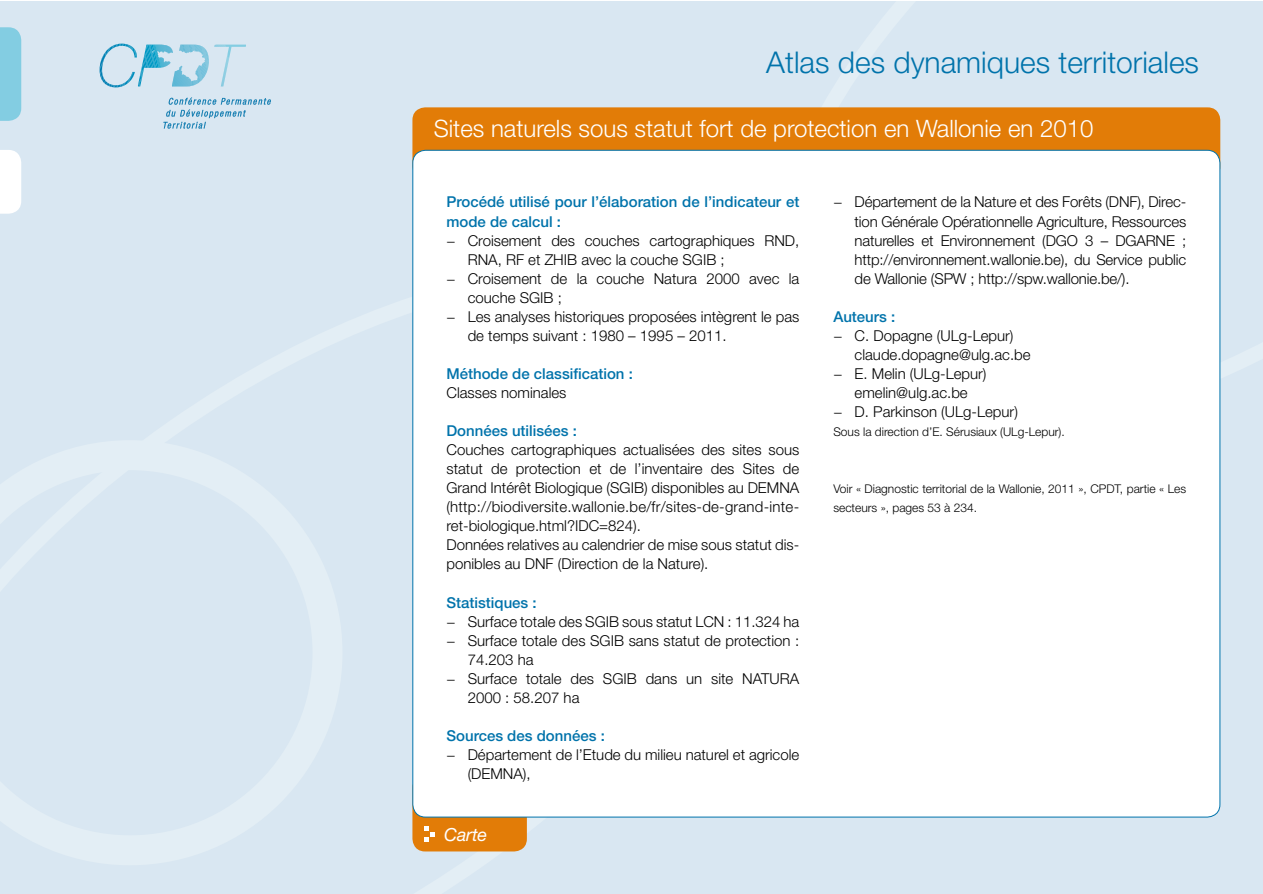
<style>
.page{position:relative;width:1263px;height:894px;background:#fff}
.page>*{position:absolute;margin:0;border:0;box-sizing:border-box;transform-origin:0 0}
.t1{font:300 30px "Helvetica Neue";color:#0073ab}
.t2{font:300 24px "Helvetica Neue";color:#fff}
.t3{font:italic 18px "Helvetica Neue";letter-spacing:-.01em;color:#fff}
.t4{font:300 15px/19px "Helvetica Neue";color:#000}
.t5{font:500 15px/19px "Helvetica Neue";color:#0073ab}
.t6{font:300 12px/19px "Helvetica Neue";color:#000}
</style>
<div class="page">
<div style="left:0;top:1px;width:1263px;height:893px;background:#d9e7f2"></div>
<div style="left:412px;top:775px;width:115px;height:76px;background:#e27c07;border-radius:13px"></div>
<div style="left:412px;top:107px;width:808px;height:72px;background:#e27c07;border-radius:13px"></div>
<div style="left:0;top:27px;width:21px;height:94px;background:#83cde2"></div>
<svg style="left:0;top:150px;width:21px;height:64px"></svg>
<div style="left:413px;top:150px;width:807px;height:667px;background:#fff;border-radius:13px"></div>
<svg style="left:163px;top:98px;width:108px;height:31px"></svg>
<svg style="left:100px;top:44px;width:146px;height:43px"></svg>
<svg style="left:425px;top:827px;width:9px;height:14px"></svg>
<h1 class="t1" style="left:766px;top:51px;width:434px">Atlas des dynamiques territoriales</h1>
<h2 class="t2" style="left:434px;top:120px;width:661px">Sites naturels sous statut fort de protection en Wallonie en 2010</h2>
<p class="t5" style="left:446px;top:194px;width:354px">Procédé utilisé pour l’élaboration de l’indicateur et mode de calcul :</p>
<p class="t4" style="left:446px;top:232px;width:354px">− Croisement des couches cartographiques RND,</p>
<p class="t4" style="left:468px;top:251px;width:259px">RNA, RF et ZHIB avec la couche SGIB ;</p>
<p class="t4" style="left:446px;top:270px;width:354px">− Croisement de la couche Natura 2000 avec la</p>
<p class="t4" style="left:468px;top:289px;width:96px">couche SGIB ;</p>
<p class="t4" style="left:446px;top:308px;width:354px">− Les analyses historiques proposées intègrent le pas</p>
<p class="t4" style="left:468px;top:327px;width:261px">de temps suivant : 1980 – 1995 – 2011.</p>
<p class="t5" style="left:446px;top:365px;width:188px">Méthode de classification :</p>
<p class="t4" style="left:446px;top:385px;width:122px">Classes nominales</p>
<p class="t5" style="left:446px;top:423px;width:132px">Données utilisées :</p>
<p class="t4" style="left:446px;top:442px;width:354px">Couches cartographiques actualisées des sites sous statut de protection et de l’inventaire des Sites de Grand Intérêt Biologique (SGIB) disponibles au DEMNA (http://biodiversite.wallonie.be/fr/sites-de-grand-inte&shy;ret-biologique.html?IDC=824).<br>Données relatives au calendrier de mise sous statut dis&shy;ponibles au DNF (Direction de la Nature).</p>
<p class="t5" style="left:446px;top:594px;width:92px">Statistiques :</p>
<p class="t4" style="left:446px;top:613px;width:354px">− Surface totale des SGIB sous statut LCN : 11.324 ha</p>
<p class="t4" style="left:446px;top:632px;width:354px">− Surface totale des SGIB sans statut de protection :</p>
<p class="t4" style="left:468px;top:651px;width:67px">74.203 ha</p>
<p class="t4" style="left:446px;top:670px;width:354px">− Surface totale des SGIB dans un site NATURA</p>
<p class="t4" style="left:468px;top:689px;width:113px">2000 : 58.207 ha</p>
<p class="t5" style="left:446px;top:727px;width:160px">Sources des données :</p>
<p class="t4" style="left:468px;top:746px;width:333px;text-indent:-21px">− Département de l’Etude du milieu naturel et agricole (DEMNA),</p>
<p class="t3" style="left:444px;top:824px;width:44px">Carte</p>
<p class="t4" style="left:855px;top:194px;width:333px;text-align:justify;text-indent:-21px">− Département de la Nature et des Forêts (DNF), Direc&shy;tion Générale Opérationnelle Agriculture, Ressources naturelles et Environnement (DGO 3 – DGARNE ; http://environnement.wallonie.be), du Service public de Wallonie (SPW ; http://spw.wallonie.be/).</p>
<p class="t5" style="left:833px;top:308px;width:63px">Auteurs :</p>
<p class="t4" style="left:833px;top:327px;width:182px">− C. Dopagne (ULg-Lepur)</p>
<p class="t4" style="left:855px;top:346px;width:177px">claude.dopagne@ulg.ac.be</p>
<p class="t4" style="left:833px;top:365px;width:155px">− E. Melin (ULg-Lepur)</p>
<p class="t4" style="left:855px;top:385px;width:115px">emelin@ulg.ac.be</p>
<p class="t4" style="left:833px;top:404px;width:186px">− D. Parkinson (ULg-Lepur)</p>
<p class="t6" style="left:833px;top:423px;width:233px">Sous la direction d’E. Sérusiaux (ULg-Lepur).</p>
<p class="t6" style="left:833px;top:481px;width:354px">Voir « Diagnostic territorial de la Wallonie, 2011 », CPDT, partie « Les secteurs », pages 53 à 234.</p>
</div>
